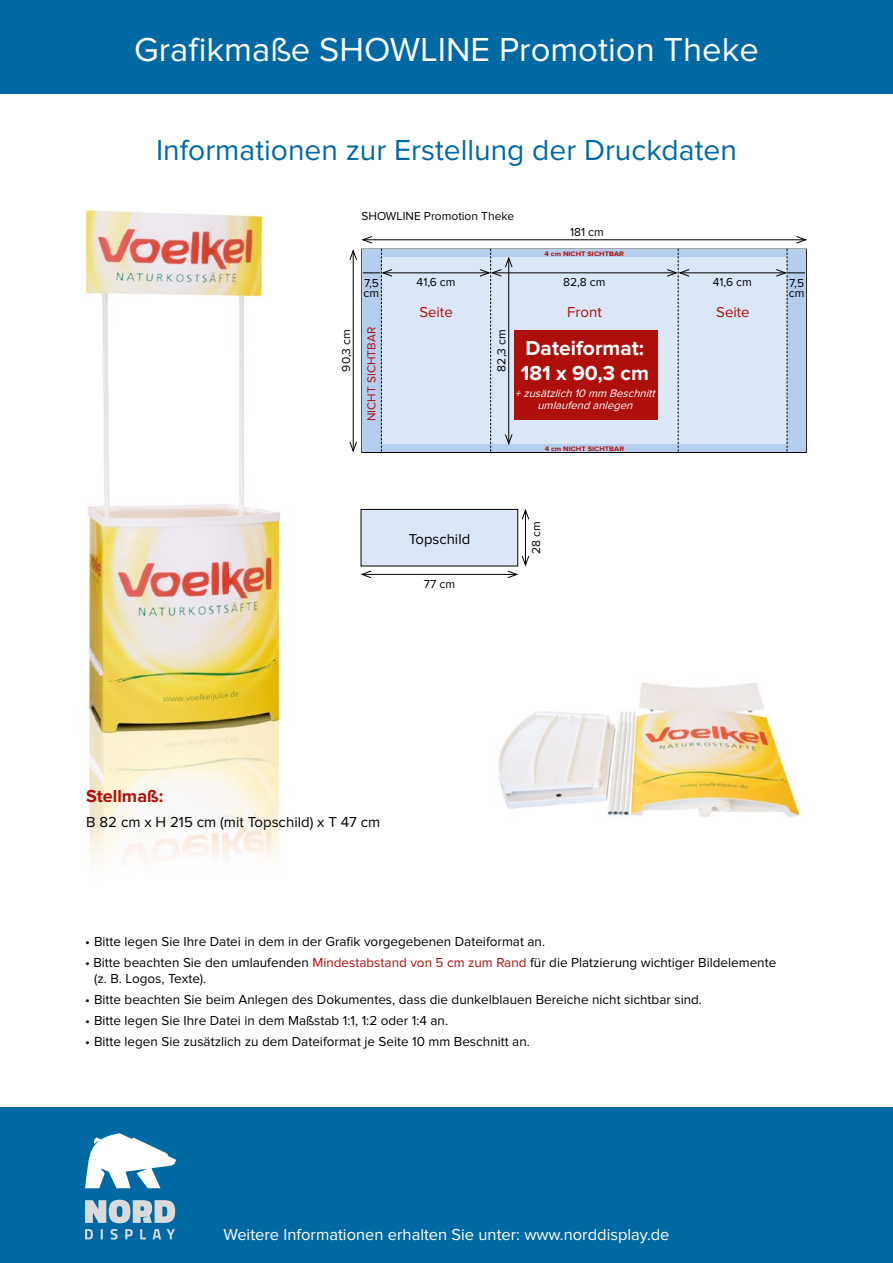
<style>
.page{position:relative;width:893px;height:1263px;background:#fff}
.page>*{position:absolute;margin:0;border:0;box-sizing:border-box;transform-origin:0 0}
.t1{font:34.5px "Proxima Nova";color:#fff}
.t2{font:30px "Proxima Nova";color:#0069a3}
.t3{font:700 21px/25.5px "Proxima Nova";color:#fff}
.t4{font:700 18px "Proxima Nova";color:#ae0f0a}
.t5{font:16.5px "Proxima Nova";color:#fff}
.t6{font:15px "Proxima Nova";color:#000}
.t7{font:15px "Proxima Nova";color:#ae0f0a}
.t8{font:14.85px "Proxima Nova";color:#000}
.t9{font:13.5px/16.5px "Proxima Nova";color:#000}
.t10{font:12px/10.5px "Proxima Nova";color:#000}
.t11{font:12px "Proxima Nova";color:#ae0f0a}
.t12{font:italic 11.25px/12px "Proxima Nova";color:#fff;text-align:center}
.t13{font:700 6.75px "Proxima Nova";color:#ae0f0a;scale:1.11 1}
.s1{color:#ae0f0a}
</style>
<div class="page">
<div style="left:0;top:0;width:893px;height:94px;background:#0069a3"></div>
<div style="left:0;top:1108px;width:893px;height:155px;background:#0069a3"></div>
<svg style="left:85px;top:1200px;width:90px;height:23px"></svg>
<svg style="left:85px;top:1229px;width:90px;height:10px"></svg>
<svg style="left:85px;top:1133px;width:91px;height:55px"></svg>
<div style="left:362px;top:249px;width:444px;height:203px;background:#dbe6f7"></div>
<img style="left:83px;top:209px;width:198px;height:652px">
<img style="left:498px;top:682px;width:303px;height:135px">
<hr style="left:680px;top:272px;width:105px;height:1px;background:#000">
<hr style="left:383px;top:272px;width:106px;height:1px;background:#000">
<hr style="left:492px;top:272px;width:184px;height:1px;background:#000">
<hr style="left:363px;top:239px;width:443px;height:1px;background:#000">
<div style="left:361px;top:509px;width:157px;height:57px;background:#dbe6f7"></div>
<div style="left:361px;top:509px;width:157px;height:57px;border:1px solid #000"></div>
<hr style="left:362px;top:574px;width:155px;height:1px;background:#000">
<svg style="left:360px;top:570px;width:12px;height:9px"></svg>
<hr style="left:525px;top:510px;width:1px;height:55px;background:#000">
<svg style="left:507px;top:555px;width:23px;height:23px"></svg>
<svg style="left:521px;top:509px;width:9px;height:11px"></svg>
<div style="left:514px;top:331px;width:144px;height:89px;background:#ae0f0a"></div>
<div style="left:362px;top:249px;width:444px;height:8px;background:#b5ceed"></div>
<div style="left:362px;top:445px;width:444px;height:7px;background:#b5ceed"></div>
<svg style="left:666px;top:249px;width:24px;height:203px"></svg>
<svg style="left:479px;top:249px;width:34px;height:203px"></svg>
<svg style="left:349px;top:236px;width:44px;height:217px"></svg>
<svg style="left:775px;top:236px;width:32px;height:216px"></svg>
<h1 class="t1" style="left:134px;top:29px;width:626px">Grafikmaße SHOWLINE Promotion Theke</h1>
<h2 class="t2" style="left:156px;top:132px;width:582px">Informationen zur Erstellung der Druckdaten</h2>
<p class="t10" style="left:361px;top:211px;width:154px">SHOWLINE Promotion Theke</p>
<p class="t10" style="left:570px;top:227px;width:35px">181 cm</p>
<p class="t13" style="left:545px;top:249px;width:73px">4 cm NICHT SICHTBAR</p>
<p class="t10" style="left:417px;top:277px;width:40px">41,6 cm</p>
<p class="t10" style="left:563px;top:277px;width:44px">82,8 cm</p>
<p class="t10" style="left:713px;top:277px;width:40px">41,6 cm</p>
<p class="t10" style="left:364px;top:278px;width:17px">7,5 cm</p>
<p class="t10" style="left:789px;top:278px;width:17px">7,5 cm</p>
<p class="t10" style="left:341px;top:371px;width:44px;rotate:-90deg">90,3 cm</p>
<p class="t11" style="left:365px;top:421px;width:96px;rotate:-90deg">NICHT SICHTBAR</p>
<p class="t7" style="left:419px;top:303px;width:35px">Seite</p>
<p class="t7" style="left:567px;top:303px;width:36px">Front</p>
<p class="t7" style="left:716px;top:303px;width:35px">Seite</p>
<p class="t10" style="left:497px;top:371px;width:44px;rotate:-90deg">82,3 cm</p>
<h3 class="t3" style="left:521px;top:336px;width:130px">Dateiformat:<br>181 x 90,3 cm</h3>
<p class="t12" style="left:515px;top:387px;width:145px">+zusätzlich10 mm Beschnitt umlaufendanlegen</p>
<p class="t13" style="left:545px;top:445px;width:73px">4 cm NICHT SICHTBAR</p>
<p class="t8" style="left:409px;top:530px;width:63px">Topschild</p>
<p class="t10" style="left:424px;top:579px;width:33px">77 cm</p>
<p class="t10" style="left:531px;top:554px;width:34px;rotate:-90deg">28 cm</p>
<h3 class="t4" style="left:86px;top:786px;width:78px">Stellmaß:</h3>
<p class="t6" style="left:86px;top:814px;width:296px">B 82 cm x H 215 cm (mit Topschild) x T 47 cm</p>
<p class="t9" style="left:85px;top:934px;width:462px">• Bitte legen Sie Ihre Datei in dem in der Grafik vorgegebenen Dateiformat an.</p>
<p class="t9" style="left:94px;top:954px;width:684px;text-indent:-9px">• Bitte beachten Sie den umlaufenden <span class="s1">Mindestabstand von 5 cm zum Rand</span> für die Platzierung wichtiger Bildelemente (z. B. Logos, Texte).</p>
<p class="t9" style="left:85px;top:992px;width:618px">• Bitte beachten Sie beim Anlegen des Dokumentes, dass die dunkelblauen Bereiche nicht sichtbar sind.</p>
<p class="t9" style="left:85px;top:1012px;width:365px">• Bitte legen Sie Ihre Datei in dem Maßstab 1:1, 1:2 oder 1:4 an.</p>
<p class="t9" style="left:85px;top:1033px;width:446px">• Bitte legen Sie zusätzlich zu dem Dateiformat je Seite 10 mm Beschnitt an.</p>
<p class="t5" style="left:223px;top:1225px;width:448px">Weitere Informationen erhalten Sie unter: www.norddisplay.de</p>
</div>
